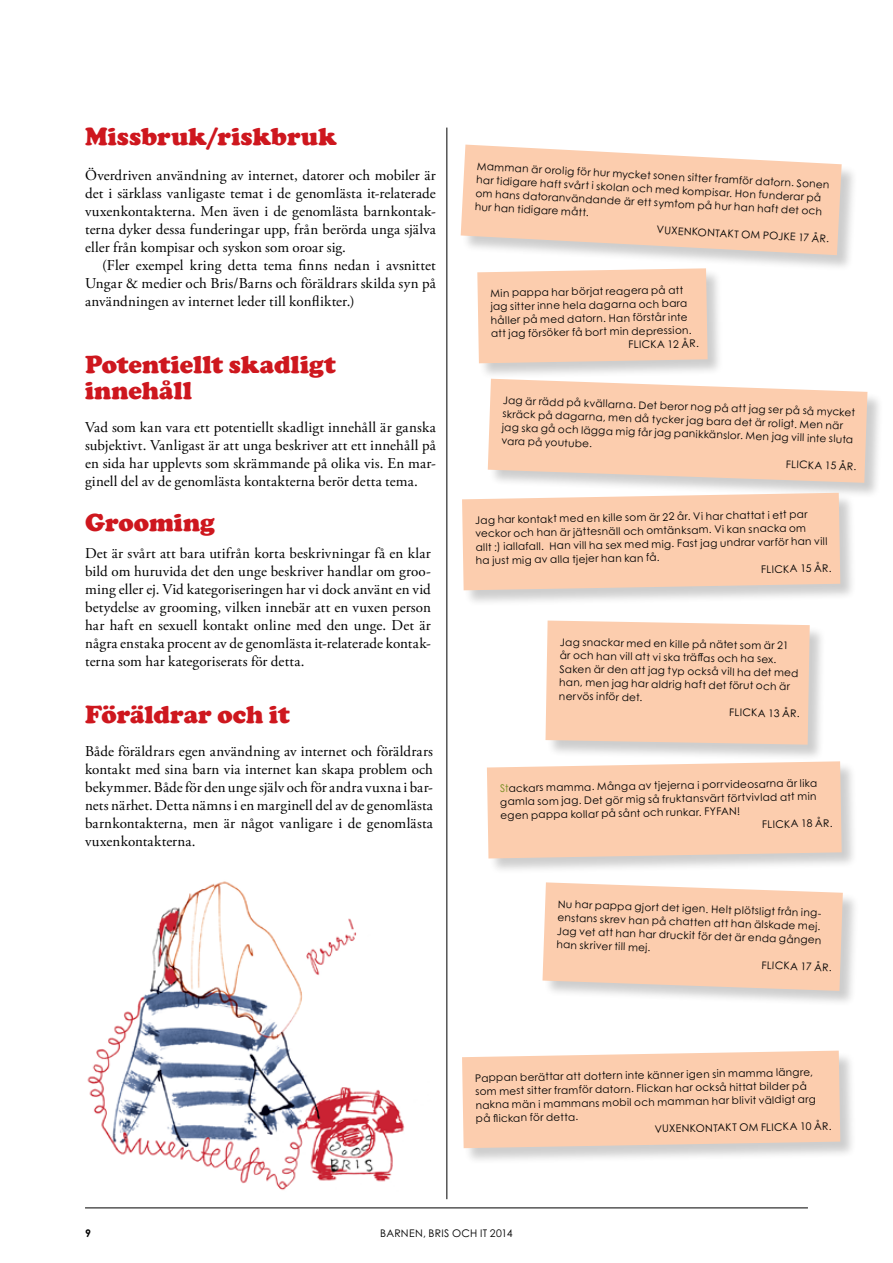
<style>
.page{position:relative;width:893px;height:1263px;background:#fff}
.page>*{position:absolute;margin:0;border:0;box-sizing:border-box;transform-origin:0 0}
.t1{font:900 25.5px/25.5px "Cooper";color:#ce171e}
.t2{font:15px/18px "Adobe Garamond Pro";letter-spacing:.005em;color:#000;text-align:justify}
.t3{font:10.5px "Century Gothic Std";letter-spacing:.025em;color:#000}
.t4{font:700 10.5px "Century Gothic Std";color:#000}
.s1{color:#738d1f}
</style>
<div class="page">
<hr style="left:85px;top:1207px;width:723px;height:1px;background:#000">
<hr style="left:447px;top:128px;width:1px;height:1071px;background:#000">
<div style="left:489px;top:379px;width:395px;height:120px;background:#000;opacity:.2"></div>
<svg style="left:488px;top:379px;width:379px;height:104px;background:#f9d0b5"></svg>
<div style="left:462px;top:493px;width:395px;height:114px;background:#000;opacity:.2"></div>
<svg style="left:462px;top:493px;width:378px;height:97px;background:#facfb2"></svg>
<div style="left:546px;top:621px;width:280px;height:140px;background:#000;opacity:.2"></div>
<div style="left:545px;top:620px;width:265px;height:125px;background:#fccdae"></div>
<div style="left:487px;top:762px;width:371px;height:113px;background:#000;opacity:.2"></div>
<svg style="left:487px;top:761px;width:355px;height:97px;background:#faceb1"></svg>
<div style="left:543px;top:883px;width:316px;height:124px;background:#000;opacity:.2"></div>
<svg style="left:542px;top:882px;width:301px;height:109px;background:#fad0b4"></svg>
<div style="left:462px;top:1051px;width:395px;height:114px;background:#000;opacity:.2"></div>
<svg style="left:462px;top:1050px;width:378px;height:98px;background:#facfb3"></svg>
<div style="left:461px;top:145px;width:397px;height:127px;background:#000;opacity:.2"></div>
<svg style="left:461px;top:145px;width:381px;height:110px;background:#f9d3b9"></svg>
<div style="left:478px;top:269px;width:246px;height:111px;background:#000;opacity:.2"></div>
<div style="left:477px;top:268px;width:231px;height:95px;background:#fccdae"></div>
<img style="left:87px;top:881px;width:318px;height:309px">
<h1 class="t1" style="left:85px;top:123px;width:253px">Missbruk/riskbruk</h1>
<p class="t2" style="left:85px;top:167px;width:352px">Överdriven användning av internet, datorer och mobiler är det i särklass vanligaste temat i de genomlästa it-relaterade vuxenkontakterna. Men även i de genomlästa barnkontak&shy;terna dyker dessa funderingar upp, från berörda unga själva eller från kompisar och syskon som oroar sig.</p>
<h2 class="t2" style="left:85px;top:257px;width:352px;text-indent:17px">(Fler exempel kring detta tema finns nedan i avsnittet Ungar &amp; medier och Bris/Barns och föräldrars skilda syn på användningen av internet leder till konflikter.)</h2>
<h1 class="t1" style="left:85px;top:352px;width:252px">Potentiellt skadligt innehåll</h1>
<p class="t2" style="left:85px;top:419px;width:352px">Vad som kan vara ett potentiellt skadligt innehåll är ganska subjektivt. Vanligast är att unga beskriver att ett innehåll på en sida har upplevts som skrämmande på olika vis. En mar&shy;ginell del av de genomlästa kontakterna berör detta tema.</p>
<h1 class="t1" style="left:85px;top:509px;width:131px">Grooming</h1>
<p class="t2" style="left:85px;top:545px;width:347px">Det är svårt att bara utifrån korta beskrivningar få en klar bild om huruvida det den unge beskriver handlar om groo&shy;ming eller ej. Vid kategoriseringen har vi dock använt en vid betydelse av grooming, vilken innebär att en vuxen person har haft en sexuell kontakt online med den unge. Det är några enstaka procent av de genomlästa it-relaterade kontak&shy;terna som har kategoriserats för detta.</p>
<h1 class="t1" style="left:85px;top:702px;width:206px">Föräldrar och it</h1>
<p class="t2" style="left:85px;top:743px;width:350px">Både föräldrars egen användning av internet och föräldrars kontakt med sina barn via internet kan skapa problem och bekymmer. Både för den unge själv och för andra vuxna i bar&shy;nets närhet. Detta nämns i en marginell del av de genomlästa barnkontakterna, men är något vanligare i de genomlästa vuxenkontakterna.</p>
<p class="t3" style="left:477px;top:160px;width:356px;rotate:3deg">MAMMAN ÄROROLIG FÖRHURMYCKET SONEN SITTERFRAMFÖRDATORN. SONEN</p>
<p class="t3" style="left:477px;top:173px;width:347px;rotate:3deg">HARTIDIGARE HAFT SVÅRT I SKOLAN OCH MED KOMPISAR. HON FUNDE RARPÅ</p>
<p class="t3" style="left:476px;top:187px;width:349px;rotate:3deg">OM HANS DATORANVÄNDANDE ÄRETT SYMTOM PÅ HURHAN HAFT DET OCH</p>
<p class="t3" style="left:475px;top:200px;width:116px;rotate:3deg">HURHAN TIDIGARE MÅTT.</p>
<p class="t3" style="left:657px;top:223px;width:174px;rotate:3deg">VUXENKONTAKT OM POJ KE 17 ÅR.</p>
<p class="t3" style="left:490px;top:287px;width:195px;rotate:-1deg">MIN PAPPA HARBÖRJAT REAGERA PÅ ATT</p>
<p class="t3" style="left:491px;top:300px;width:199px;rotate:-1deg">JAG SITTE RINNE HE LA DAGARNA OCH BARA</p>
<p class="t3" style="left:491px;top:314px;width:197px;rotate:-1deg">HÅLLE RPÅ ME D DATORN. HAN FÖRSTÅRINTE</p>
<p class="t3" style="left:491px;top:327px;width:202px;rotate:-1deg">ATT JAG FÖRSÖKERFÅ BORT MIN DEPRESSION.</p>
<p class="t3" style="left:628px;top:338px;width:72px;rotate:-1deg">FLICKA 12 ÅR.</p>
<p class="t3" style="left:503px;top:394px;width:355px;rotate:2deg">JAG ÄRRÄDD PÅ KVÄLLARNA. DET BERORNOG PÅ ATT JAG SERPÅ SÅ MYCKET</p>
<p class="t3" style="left:503px;top:407px;width:346px;rotate:2deg">SKRÄCK PÅ DAGARNA, MEN DÅ TYCKERJAG BARA DET ÄRROLIGT. MEN NÄR</p>
<p class="t3" style="left:502px;top:421px;width:354px;rotate:2deg">JAG SKA GÅ OCH LÄGGA MIG FÅRJAG PANIKKÄNSLOR. MEN JAG VILLINTE SLUTA</p>
<p class="t3" style="left:502px;top:434px;width:92px;rotate:2deg">VARA PÅ YOUTUBE.</p>
<p class="t3" style="left:786px;top:458px;width:72px;rotate:2deg">FLICKA 15 ÅR.</p>
<p class="t3" style="left:475px;top:514px;width:337px;rotate:-1deg">JAG HARKONTAKT ME D E N KILLE SOM ÄR22 ÅR. VI HARCHATTAT I E TT PAR</p>
<p class="t3" style="left:475px;top:527px;width:332px;rotate:-1deg">VE CKOROCH HAN ÄRJÄTTE SNÄLLOCH OMTÄNKSAM. VI KAN SNACKA OM</p>
<p class="t3" style="left:475px;top:541px;width:356px;rotate:-1deg">ALLT :) IALLAFALL. HAN VILLHA SEX MED MIG. FAST JAG UNDRARVARFÖRHAN VILL</p>
<p class="t3" style="left:476px;top:554px;width:185px;rotate:-1deg">HA JUST MIG AV ALLA TJE JE RHAN KAN FÅ.</p>
<p class="t3" style="left:761px;top:563px;width:72px;rotate:-1deg">FLICKA 15 ÅR.</p>
<p class="t3" style="left:560px;top:635px;width:230px;rotate:1deg">JAG SNACKARME D E N KILLE PÅ NÄTET SOM ÄR21</p>
<p class="t3" style="left:560px;top:649px;width:218px;rotate:1deg">ÅROCH HAN VILLATT VI SKA TRÄFF AS OCH HA SE X.</p>
<p class="t3" style="left:560px;top:662px;width:240px;rotate:1deg">SAKEN ÄRDEN ATT JAG TYP OCKSÅ VILLHA DET MED</p>
<p class="t3" style="left:559px;top:676px;width:235px;rotate:1deg">HAN, ME N JAG HARALDRIG HAFT DET FÖRUT OCH ÄR</p>
<p class="t3" style="left:559px;top:689px;width:85px;rotate:1deg">NERVÖS INFÖRDET.</p>
<p class="t3" style="left:729px;top:706px;width:72px;rotate:1deg">FLICKA 13 ÅR.</p>
<p class="t3" style="left:500px;top:782px;width:319px;rotate:-1deg"><span class="s1">ST</span>ACKARS MAMMA. MÅNGA AV TJE JE RNA I PORRVIDE OSARNA ÄRLIKA</p>
<p class="t3" style="left:500px;top:795px;width:319px;rotate:-1deg">GAMLA SOM JAG. DET GÖRMIG SÅ FRUKTANSVÄRT FÖRTVIVLAD ATT MIN</p>
<p class="t3" style="left:500px;top:809px;width:241px;rotate:-1deg">E GE N PAPPA KOLLARPÅ SÅNT OCH RUNKAR. FYFAN !</p>
<p class="t3" style="left:762px;top:818px;width:72px;rotate:-1deg">FLICKA 18 ÅR.</p>
<p class="t3" style="left:558px;top:897px;width:267px;rotate:2deg">NU HARPAPPA GJORT DET IGEN. HELT PLÖTSLIGT FRÅN ING-</p>
<p class="t3" style="left:558px;top:911px;width:265px;rotate:2deg">E NSTANS SKREV HAN PÅ CHATTE N ATT HAN ÄLSKADE ME J.</p>
<p class="t3" style="left:557px;top:924px;width:267px;rotate:2deg">JAG VET ATT HAN HARDRUCKIT FÖRDET ÄRENDA GÅNGEN</p>
<p class="t3" style="left:557px;top:938px;width:96px;rotate:2deg">HAN SKRIVERTILLMEJ.</p>
<p class="t3" style="left:762px;top:958px;width:72px;rotate:2deg">FLICKA 17 ÅR.</p>
<p class="t3" style="left:475px;top:1071px;width:339px;rotate:-1deg">PAPPAN BE RÄTTARATT DOTTE RN INTE KÄNNE RIGEN SIN MAMMA LÄNGRE,</p>
<p class="t3" style="left:475px;top:1085px;width:334px;rotate:-1deg">SOM ME ST SITTE RFRAMFÖRDATORN. FLICKAN HAROCKSÅ HITTAT BILDE RPÅ</p>
<p class="t3" style="left:475px;top:1098px;width:342px;rotate:-1deg">NAKNA MÄN I MAMMANS MOBILOCH MAMMAN HARBLIVIT VÄLDIGT ARG</p>
<p class="t3" style="left:476px;top:1112px;width:104px;rotate:-1deg">PÅ FLICKAN FÖRDETTA.</p>
<p class="t3" style="left:654px;top:1122px;width:178px;rotate:-1deg">VUXENKONTAKT OM F LICKA 10 ÅR.</p>
<p class="t4" style="left:85px;top:1226px;width:7px">9</p>
<p class="t3" style="left:380px;top:1226px;width:134px">BARNEN, BRIS OCH IT 2014</p>
</div>
